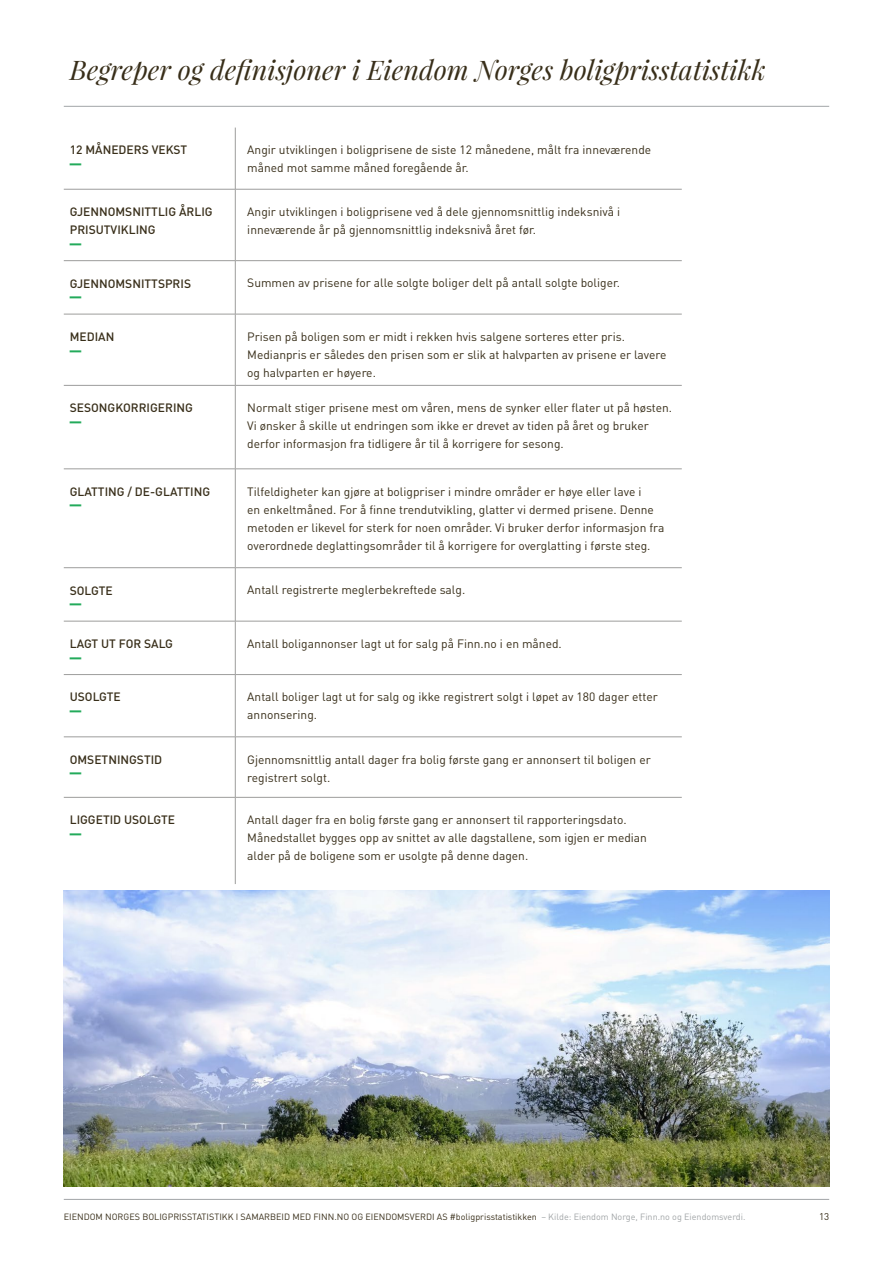
<style>
.page{position:relative;width:893px;height:1263px;background:#fff}
.page>*{position:absolute;margin:0;border:0;box-sizing:border-box;transform-origin:0 0}
.t1{font:italic 27px "Playfair Display";color:#382e19}
.t2{font:900 18px "DIN";color:#23aa5b}
.t3{font:12px/18px "DIN";color:#382e19}
.t4{font:500 12px/18px "DIN";color:#382e19}
.t5{font:9.75px "DIN";color:#382e19}
.t6{font:9px "DIN";color:#382e19}
.s1{color:#a1a5a7}
</style>
<div class="page">
<hr style="left:64px;top:106px;width:765px;height:1px;background:#a1a5a7">
<hr style="left:64px;top:1199px;width:765px;height:1px;background:#a1a5a7">
<hr style="left:235px;top:128px;width:1px;height:61px;background:#9d9d9c">
<hr style="left:64px;top:189px;width:171px;height:1px;background:#9d9d9c">
<hr style="left:235px;top:189px;width:447px;height:1px;background:#9d9d9c">
<hr style="left:235px;top:189px;width:1px;height:71px;background:#9d9d9c">
<hr style="left:64px;top:260px;width:171px;height:1px;background:#9d9d9c">
<hr style="left:235px;top:260px;width:447px;height:1px;background:#9d9d9c">
<hr style="left:235px;top:261px;width:1px;height:53px;background:#9d9d9c">
<hr style="left:64px;top:314px;width:171px;height:1px;background:#9d9d9c">
<hr style="left:235px;top:314px;width:447px;height:1px;background:#9d9d9c">
<hr style="left:235px;top:314px;width:1px;height:71px;background:#9d9d9c">
<hr style="left:64px;top:385px;width:171px;height:1px;background:#9d9d9c">
<hr style="left:235px;top:385px;width:447px;height:1px;background:#9d9d9c">
<hr style="left:235px;top:386px;width:1px;height:83px;background:#9d9d9c">
<hr style="left:64px;top:469px;width:171px;height:1px;background:#9d9d9c">
<hr style="left:235px;top:469px;width:447px;height:1px;background:#9d9d9c">
<hr style="left:235px;top:469px;width:1px;height:98px;background:#9d9d9c">
<hr style="left:64px;top:567px;width:171px;height:1px;background:#9d9d9c">
<hr style="left:235px;top:567px;width:447px;height:1px;background:#9d9d9c">
<hr style="left:235px;top:568px;width:1px;height:53px;background:#9d9d9c">
<hr style="left:64px;top:621px;width:171px;height:1px;background:#9d9d9c">
<hr style="left:235px;top:621px;width:447px;height:1px;background:#9d9d9c">
<hr style="left:235px;top:621px;width:1px;height:53px;background:#9d9d9c">
<hr style="left:64px;top:674px;width:171px;height:1px;background:#9d9d9c">
<hr style="left:235px;top:674px;width:447px;height:1px;background:#9d9d9c">
<hr style="left:235px;top:675px;width:1px;height:62px;background:#9d9d9c">
<hr style="left:64px;top:736px;width:171px;height:1px;background:#9d9d9c">
<hr style="left:235px;top:736px;width:447px;height:1px;background:#9d9d9c">
<hr style="left:235px;top:737px;width:1px;height:60px;background:#9d9d9c">
<hr style="left:64px;top:797px;width:171px;height:1px;background:#9d9d9c">
<hr style="left:235px;top:797px;width:447px;height:1px;background:#9d9d9c">
<hr style="left:235px;top:797px;width:1px;height:87px;background:#9d9d9c">
<img style="left:64px;top:891px;width:765px;height:295px">
<h1 class="t1" style="left:70px;top:52px;width:697px">Begreper og definisjoner i Eiendom Norges boligprisstatistikk</h1>
<p class="t4" style="left:70px;top:141px;width:119px">12 MÅNEDERS VEKST</p>
<h2 class="t2" style="left:70px;top:143px;width:13px">_</h2>
<p class="t3" style="left:247px;top:141px;width:405px">Angir utviklingen i boligprisene de siste 12 månedene, målt fra inneværende måned mot samme måned foregående år.</p>
<p class="t4" style="left:70px;top:202px;width:144px">GJENNOMSNITTLIG ÅRLIG<br>PRISUTVIKLING</p>
<h2 class="t2" style="left:70px;top:223px;width:13px">_</h2>
<p class="t3" style="left:247px;top:202px;width:374px">Angir utviklingen i boligprisene ved å dele gjennomsnittlig indeksnivå i inneværende år på gjennomsnittlig indeksnivå året før.</p>
<p class="t4" style="left:70px;top:274px;width:123px">GJENNOMSNITTSPRIS</p>
<h2 class="t2" style="left:70px;top:276px;width:13px">_</h2>
<p class="t3" style="left:247px;top:274px;width:374px">Summen av prisene for alle solgte boliger delt på antall solgte boliger.</p>
<p class="t4" style="left:70px;top:327px;width:46px">MEDIAN</p>
<h2 class="t2" style="left:70px;top:330px;width:13px">_</h2>
<p class="t3" style="left:247px;top:327px;width:421px">Prisen på boligen som er midt i rekken hvis salgene sorteres etter pris.<br>Medianpris er således den prisen som er slik at halvparten av prisene er lavere og halvparten er høyere.</p>
<p class="t4" style="left:70px;top:399px;width:125px">SESONGKORRIGERING</p>
<h2 class="t2" style="left:70px;top:401px;width:13px">_</h2>
<p class="t3" style="left:247px;top:399px;width:426px">Normalt stiger prisene mest om våren, mens de synker eller flater ut på høsten.<br>Vi ønsker å skille ut endringen som ikke er drevet av tiden på året og bruker derfor informasjon fra tidligere år til å korrigere for sesong.</p>
<p class="t4" style="left:70px;top:482px;width:142px">GLATTING / DE-GLATTING</p>
<h2 class="t2" style="left:70px;top:485px;width:13px">_</h2>
<p class="t3" style="left:247px;top:482px;width:419px">Tilfeldigheter kan gjøre at boligpriser i mindre områder er høye eller lave i<br>en enkeltmåned. For å finne trendutvikling, glatter vi dermed prisene. Denne metoden er likevel for sterk for noen områder. Vi bruker derfor informasjon fra overordnede deglattingsområder til å korrigere for overglatting i første steg.</p>
<p class="t4" style="left:70px;top:581px;width:44px">SOLGTE</p>
<h2 class="t2" style="left:70px;top:583px;width:13px">_</h2>
<p class="t3" style="left:247px;top:581px;width:219px">Antall registrerte meglerbekreftede salg.</p>
<p class="t4" style="left:70px;top:634px;width:105px">LAGT UT FOR SALG</p>
<h2 class="t2" style="left:70px;top:637px;width:13px">_</h2>
<p class="t3" style="left:247px;top:634px;width:316px">Antall boligannonser lagt ut for salg på Finn.no i en måned.</p>
<p class="t4" style="left:70px;top:688px;width:52px">USOLGTE</p>
<h2 class="t2" style="left:70px;top:690px;width:13px">_</h2>
<p class="t3" style="left:247px;top:688px;width:412px">Antall boliger lagt ut for salg og ikke registrert solgt i løpet av 180 dager etter annonsering.</p>
<p class="t4" style="left:70px;top:750px;width:94px">OMSETNINGSTID</p>
<h2 class="t2" style="left:70px;top:753px;width:13px">_</h2>
<p class="t3" style="left:247px;top:750px;width:405px">Gjennomsnittlig antall dager fra bolig første gang er annonsert til boligen er registrert solgt.</p>
<p class="t4" style="left:70px;top:810px;width:107px">LIGGETID USOLGTE</p>
<h2 class="t2" style="left:70px;top:813px;width:13px">_</h2>
<p class="t3" style="left:247px;top:810px;width:401px">Antall dager fra en bolig første gang er annonsert til rapporteringsdato.<br>Månedstallet bygges opp av snittet av alle dagstallene, som igjen er median alder på de boligene som er usolgte på denne dagen.</p>
<p class="t6" style="left:64px;top:1211px;width:683px">EIENDOM NORGES BOLIGPRISSTATISTIKK I SAMARBEID MED FINN.NO OG EIENDOMSVERDI AS #boligprisstatistikken <span class="s1">– Kilde: Eiendom Norge, Finn.no og Eiendomsverdi.</span></p>
<p class="t5" style="left:819px;top:1210px;width:12px">13</p>
</div>
